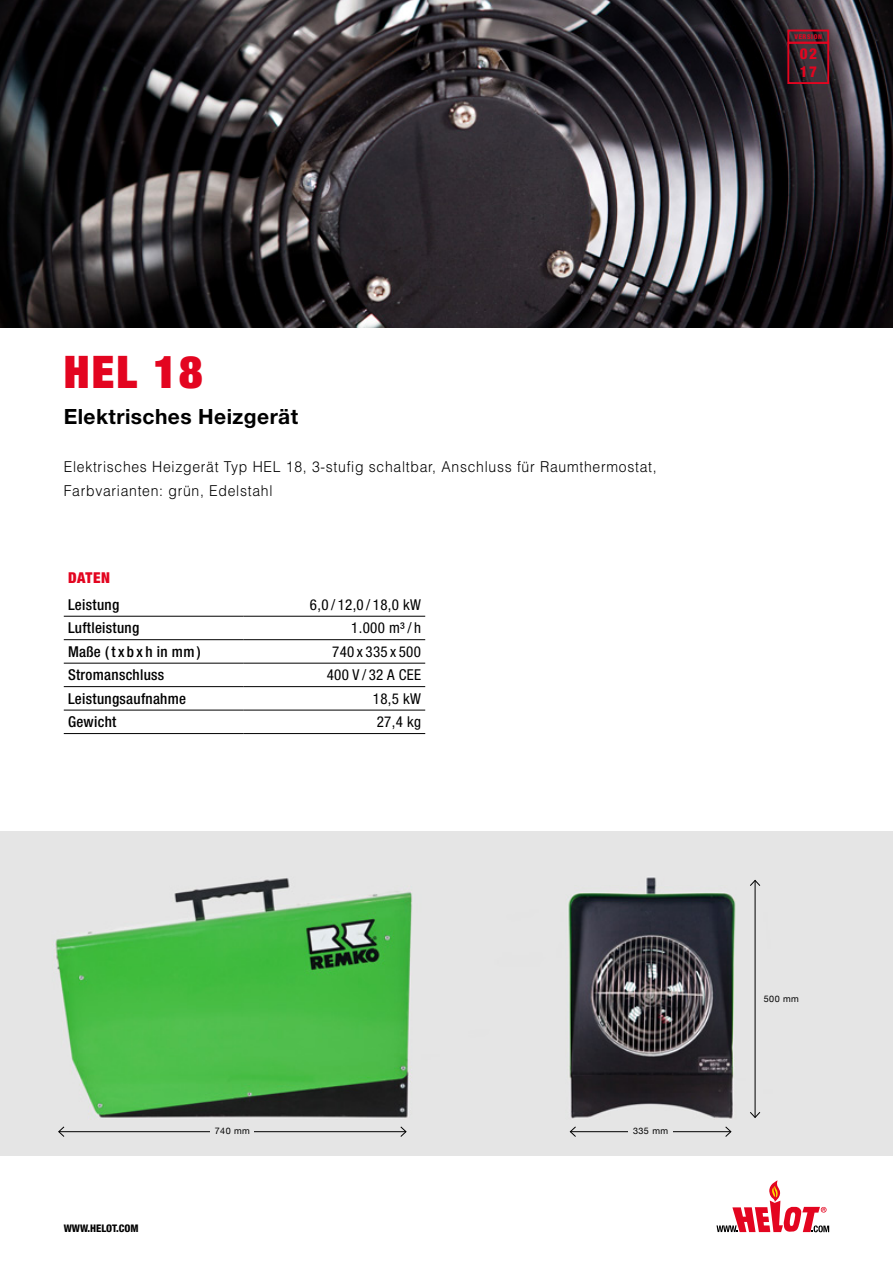
<style>
.page{position:relative;width:893px;height:1263px;background:#fff}
.page>*{position:absolute;margin:0;border:0;box-sizing:border-box;transform-origin:0 0}
.t1{font:900 condensed 45px "Helvetica Neue LT Std";color:#e30520}
.t2{font:700 21px "Helvetica Neue LT Std";letter-spacing:.02em;color:#000}
.t3{font:800 condensed 15.15px/18px "Helvetica Neue LT Std";color:#e30520}
.t4{font:300 15px/24px "Helvetica LT Std";letter-spacing:.05em;color:#000;scale:.93 1}
.t5{font:500 condensed 15px "Helvetica Neue LT Std";letter-spacing:.02em;color:#000}
.t6{font:condensed 15px "Helvetica Neue LT Std";letter-spacing:.02em;color:#000}
.t7{font:900 condensed 15px "Helvetica Neue LT Std";letter-spacing:.04em;color:#e30520}
.t8{font:800 condensed 10.5px "Helvetica Neue LT Std";color:#000}
.t9{font:9px "Helvetica Neue";letter-spacing:.05em;color:#000}
.t10{font:800 condensed 6.6px "Helvetica Neue LT Std";letter-spacing:.1em;color:#e30520}
</style>
<div class="page">
<img style="left:0;top:832px;width:893px;height:324px">
<img style="left:0;top:0;width:893px;height:328px">
<hr style="left:59px;top:1131px;width:347px;height:1px;background:#000">
<svg style="left:58px;top:1126px;width:7px;height:11px"></svg>
<svg style="left:400px;top:1126px;width:7px;height:11px"></svg>
<hr style="left:570px;top:1131px;width:161px;height:1px;background:#000">
<svg style="left:569px;top:1126px;width:8px;height:11px"></svg>
<svg style="left:725px;top:1126px;width:7px;height:11px"></svg>
<hr style="left:755px;top:880px;width:1px;height:237px;background:#000">
<svg style="left:749px;top:1111px;width:12px;height:7px"></svg>
<svg style="left:749px;top:879px;width:12px;height:8px"></svg>
<div style="left:210px;top:1128px;width:44px;height:7px;background:#e5e5e5"></div>
<div style="left:628px;top:1128px;width:45px;height:7px;background:#e5e5e5"></div>
<hr style="left:64px;top:616px;width:180px;height:1px;background:#000">
<hr style="left:64px;top:663px;width:180px;height:1px;background:#000">
<hr style="left:64px;top:686px;width:180px;height:1px;background:#000">
<hr style="left:64px;top:710px;width:180px;height:1px;background:#000">
<hr style="left:64px;top:733px;width:180px;height:1px;background:#000">
<hr style="left:244px;top:616px;width:181px;height:1px;background:#000">
<hr style="left:244px;top:639px;width:181px;height:1px;background:#000">
<hr style="left:244px;top:663px;width:181px;height:1px;background:#000">
<hr style="left:244px;top:686px;width:181px;height:1px;background:#000">
<hr style="left:244px;top:710px;width:181px;height:1px;background:#000">
<hr style="left:244px;top:733px;width:181px;height:1px;background:#000">
<hr style="left:64px;top:639px;width:180px;height:1px;background:#000">
<svg style="left:716px;top:1180px;width:113px;height:53px"></svg>
<div style="left:787px;top:30px;width:42px;height:14px;border:2px solid #e30520"></div>
<div style="left:787px;top:42px;width:42px;height:42px;border:2px solid #e30520"></div>
<p class="t10" style="left:794px;top:33px;width:29px">VERSION</p>
<p class="t3" style="left:800px;top:45px;width:19px">02<br>17</p>
<h1 class="t1" style="left:64px;top:343px;width:140px">HEL 18</h1>
<h2 class="t2" style="left:64px;top:403px;width:236px">Elektrisches Heizgerät</h2>
<p class="t4" style="left:64px;top:454px;width:639px">Elektrisches Heizgerät Typ HEL 18, 3-stufig schaltbar, Anschluss für Raumthermostat,<br>Farbvarianten: grün, Edelstahl</p>
<p class="t7" style="left:68px;top:568px;width:44px">DATEN</p>
<p class="t5" style="left:68px;top:596px;width:53px">Leistung</p>
<p class="t6" style="left:310px;top:596px;width:113px">6,0 / 12,0 / 18,0 kW</p>
<p class="t5" style="left:68px;top:619px;width:73px">Luftleistung</p>
<p class="t6" style="left:351px;top:619px;width:71px">1.000 m3 / h</p>
<p class="t5" style="left:68px;top:642px;width:134px">Maße (txbxh in mm)</p>
<p class="t6" style="left:332px;top:643px;width:90px">740 x 335 x 500</p>
<p class="t5" style="left:68px;top:666px;width:98px">Stromanschluss</p>
<p class="t6" style="left:327px;top:666px;width:96px">400 V / 32 A CEE</p>
<p class="t5" style="left:68px;top:689px;width:120px">Leistungsaufnahme</p>
<p class="t6" style="left:373px;top:690px;width:50px">18,5 kW</p>
<p class="t5" style="left:68px;top:713px;width:50px">Gewicht</p>
<p class="t6" style="left:377px;top:713px;width:46px">27,4 kg</p>
<p class="t8" style="left:64px;top:1222px;width:76px">WWW.HELOT.COM</p>
<p class="t9" style="left:215px;top:1125px;width:37px">740 mm</p>
<p class="t9" style="left:633px;top:1125px;width:37px">335 mm</p>
<p class="t9" style="left:764px;top:992px;width:37px">500 mm</p>
</div>
